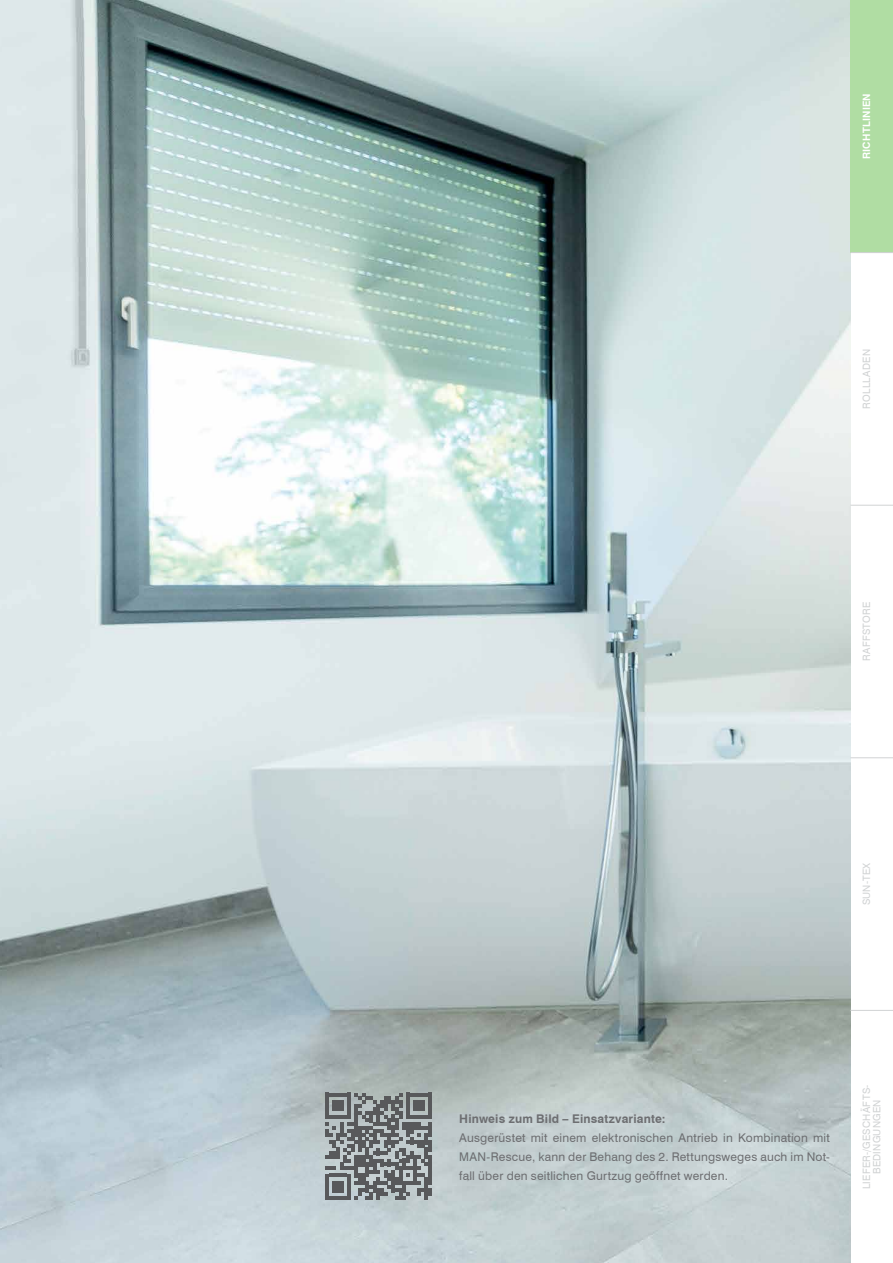
<style>
.page{position:relative;width:893px;height:1263px;background:#fff}
.page>*{position:absolute;margin:0;border:0;box-sizing:border-box;transform-origin:0 0}
._04_TXT_Blocksatz_GRAU_8pt{font:12px/19.2px "Swiss 721 BT";letter-spacing:.02em;color:#6d6e71;text-align:justify}
._05a_TXT_GRAU_links_8pt{font:700 12px "Swiss 721 BT";letter-spacing:.015em;color:#6d6e71}
.GRW_07_REGISTER_Grau_7pt{font:10.2px/10.5px "Swiss 721 BT";letter-spacing:.025em;color:#d1d3d4;text-align:center}
.GRW_07_REGISTER_Grau_7pt-2{font:700 10.2px "Swiss 721 BT";letter-spacing:.02em;color:#fff}
</style>
<div class="page">
<img style="left:0;top:0;width:850px;height:1263px">
<div style="left:850px;top:0;width:43px;height:253px;background:#b0dda3"></div>
<hr style="left:850px;top:1010px;width:43px;height:1px;background:#d1d3d4">
<hr style="left:850px;top:757px;width:43px;height:1px;background:#d1d3d4">
<hr style="left:850px;top:505px;width:43px;height:1px;background:#d1d3d4">
<hr style="left:850px;top:252px;width:43px;height:1px;background:#d1d3d4">
<svg style="left:325px;top:1093px;width:107px;height:106px"></svg>
<p class="GRW_07_REGISTER_Grau_7pt-2" style="left:860px;top:159px;width:67px;rotate:-90deg">RICHTLINIEN</p>
<p class="GRW_07_REGISTER_Grau_7pt" style="left:861px;top:408px;width:61px;rotate:-90deg">ROLLLADEN</p>
<p class="GRW_07_REGISTER_Grau_7pt" style="left:861px;top:661px;width:60px;rotate:-90deg">RAFFSTORE</p>
<p class="GRW_07_REGISTER_Grau_7pt" style="left:861px;top:905px;width:44px;rotate:-90deg">SUN-TEX</p>
<p class="_05a_TXT_GRAU_links_8pt" style="left:459px;top:1111px;width:208px">Hinweis zum Bild – Einsatzvariante:</p>
<p class="_04_TXT_Blocksatz_GRAU_8pt" style="left:459px;top:1128px;width:372px">Ausgerüstet mit einem elektronischen Antrieb in Kombination mit MAN-Rescue, kann der Behang des 2. Rettungsweges auch im Not&shy;fall über den seitlichen Gurtzug geöffnet werden.</p>
<p class="GRW_07_REGISTER_Grau_7pt" style="left:861px;top:1189px;width:106px;rotate:-90deg">LIEFER-/GESCHÄFTS-<br>BEDINGUNGEN</p>
</div>
